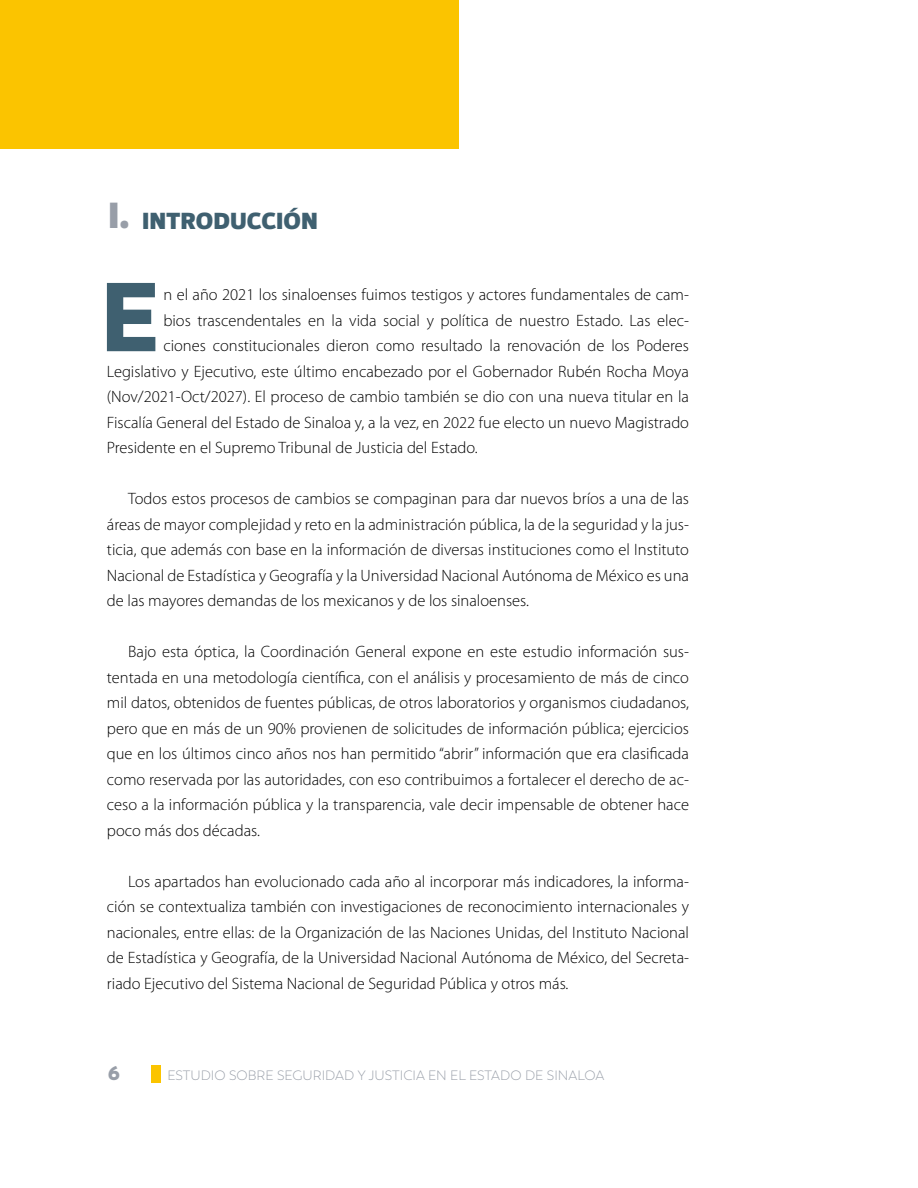
<style>
.page{position:relative;width:918px;height:1188px;background:#fff}
.page>*{position:absolute;margin:0;border:0;box-sizing:border-box;transform-origin:0 0}
.t1{font:900 97.2px "Trenda";color:#3f6070}
.t2{font:900 37.5px "Foro Sans";color:#989ea8}
.t3{font:900 24px "Foro Sans";color:#3f6070}
.t4{font:800 19.5px "Trenda";color:#989ea8}
.t5{font:300 16.5px/25.5px "Myriad Pro";color:#000;text-align:justify}
.t6{font:300 13.5px "Trenda";color:#989ea8}
</style>
<div class="page">
<div style="left:152px;top:1065px;width:9px;height:18px;background:#fbc400"></div>
<div style="left:0;top:0;width:459px;height:149px;background:#fbc400"></div>
<p class="t2" style="left:108px;top:190px;width:23px">I.</p>
<p class="t3" style="left:142px;top:205px;width:177px">INTRODUCCIÓN</p>
<p class="t1" style="left:99px;top:255px;width:63px">E</p>
<p class="t5" style="left:163px;top:282px;width:527px">n el año 2021 los sinaloenses fuimos testigos y actores fundamentales de cam-</p>
<p class="t5" style="left:163px;top:307px;width:527px">bios trascendentales en la vida social y política de nuestro Estado. Las elec-</p>
<p class="t5" style="left:163px;top:333px;width:527px">ciones constitucionales dieron como resultado la renovación de los Poderes</p>
<p class="t5" style="left:107px;top:358px;width:584px">Legislativo y Ejecutivo, este último encabezado por el Gobernador Rubén Rocha Moya</p>
<p class="t5" style="left:107px;top:384px;width:584px">(Nov/2021-Oct/2027). El proceso de cambio también se dio con una nueva titular en la</p>
<p class="t5" style="left:107px;top:409px;width:584px">Fiscalía General del Estado de Sinaloa y, a la vez, en 2022 fue electo un nuevo Magistrado</p>
<p class="t5" style="left:107px;top:435px;width:372px">Presidente en el Supremo Tribunal de Justicia del Estado.</p>
<p class="t5" style="left:107px;top:486px;width:584px;text-indent:21px">Todos estos procesos de cambios se compaginan para dar nuevos bríos a una de las áreas de mayor complejidad y reto en la administración pública, la de la seguridad y la jus&shy;ticia, que además con base en la información de diversas instituciones como el Instituto Nacional de Estadística y Geografía y la Universidad Nacional Autónoma de México es una de las mayores demandas de los mexicanos y de los sinaloenses.</p>
<p class="t5" style="left:107px;top:639px;width:584px;text-indent:21px">Bajo esta óptica, la Coordinación General expone en este estudio información sus&shy;tentada en una metodología científica, con el análisis y procesamiento de más de cinco mil datos, obtenidos de fuentes públicas, de otros laboratorios y organismos ciudadanos, pero que en más de un 90% provienen de solicitudes de información pública; ejercicios que en los últimos cinco años nos han permitido “abrir” información que era clasificada como reservada por las autoridades, con eso contribuimos a fortalecer el derecho de ac&shy;ceso a la información pública y la transparencia, vale decir impensable de obtener hace poco más dos décadas.</p>
<p class="t5" style="left:107px;top:868px;width:584px;text-indent:21px">Los apartados han evolucionado cada año al incorporar más indicadores, la informa&shy;ción se contextualiza también con investigaciones de reconocimiento internacionales y nacionales, entre ellas: de la Organización de las Naciones Unidas, del Instituto Nacional de Estadística y Geografía, de la Universidad Nacional Autónoma de México, del Secreta&shy;riado Ejecutivo del Sistema Nacional de Seguridad Pública y otros más.</p>
<p class="t4" style="left:108px;top:1061px;width:13px">6</p>
<p class="t6" style="left:167px;top:1067px;width:438px">ESTUDIO SOBRE SEGURIDAD Y JUSTICIA EN EL ESTADO DE SINALOA</p>
</div>
